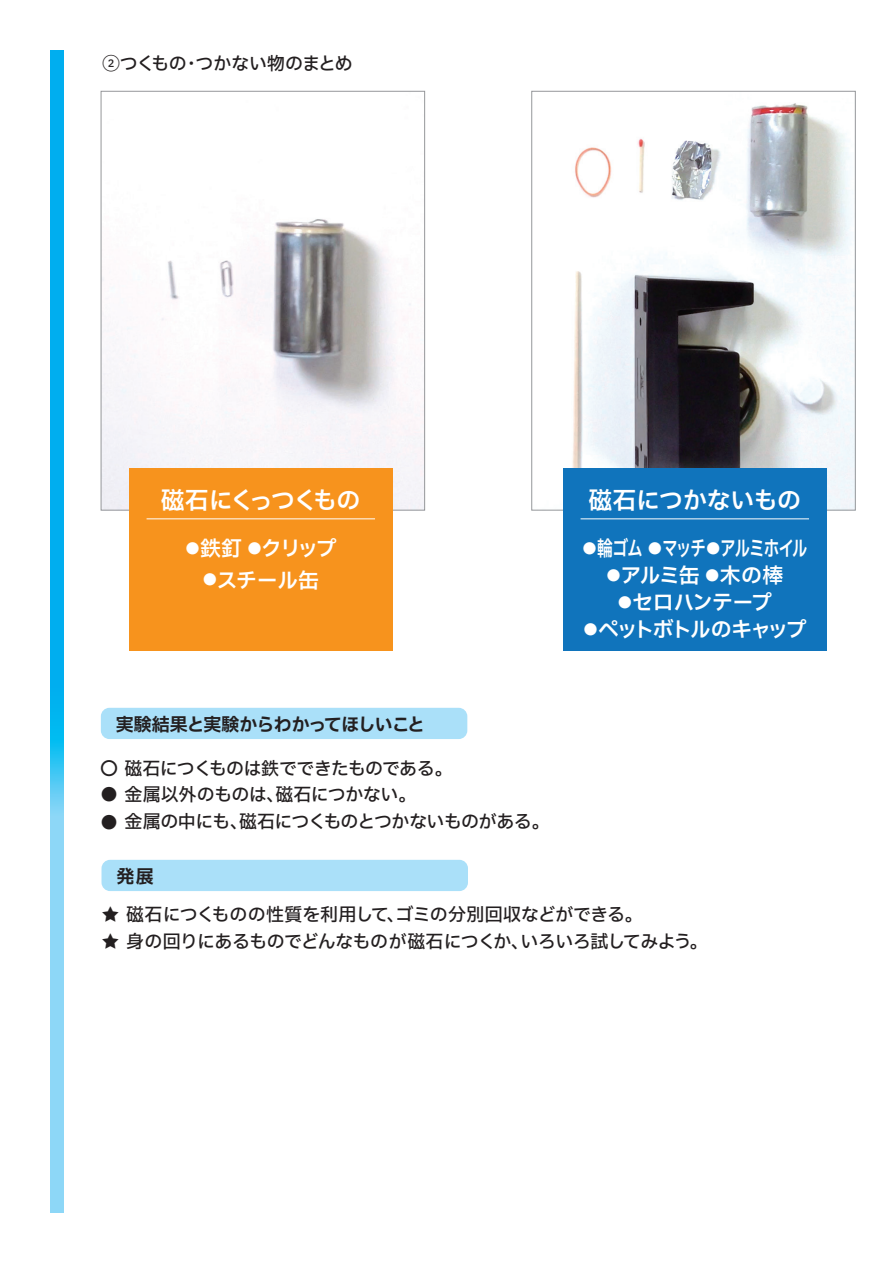
<style>
.page{position:relative;width:893px;height:1263px;background:#fff}
.page>*{position:absolute;margin:0;border:0;box-sizing:border-box;transform-origin:0 0}
.t1{font:24px "IBM Plex Sans JP Sm Bld";letter-spacing:-.1em;color:#fff}
.t2{font:24px "IBM Plex Sans JP Sm Bld";letter-spacing:-.02em;color:#fff}
.t3{font:21px "IBM Plex Sans JP Sm Bld";letter-spacing:-.07em;color:#fff}
.t4{font:21px "IBM Plex Sans JP Sm Bld";letter-spacing:-.07em;color:#fff;scale:.75 1}
.t5{font:21px "IBM Plex Sans JP Sm Bld";letter-spacing:-.09em;color:#fff}
.t6{font:21px "IBM Plex Sans JP Sm Bld";letter-spacing:-.04em;color:#fff}
.t7{font:18px "IBM Plex Sans JP Medm";letter-spacing:-.03em;color:#231f20}
.t8{font:700 18px "IBM Plex Sans JP";letter-spacing:-.04em;color:#231f20}
.s1{font-size:15px}
</style>
<div class="page">
<svg style="left:51px;top:50px;width:13px;height:1162px;background:#34bef2"></svg>
<img style="left:572px;top:103px;width:281px;height:405px">
<img style="left:103px;top:219px;width:320px;height:289px">
<div style="left:129px;top:468px;width:263px;height:182px;background:#f7931d"></div>
<hr style="left:147px;top:518px;width:228px;height:1px;background:#fff">
<div style="left:563px;top:468px;width:263px;height:182px;background:#1074bc"></div>
<hr style="left:581px;top:518px;width:228px;height:1px;background:#fff">
<div style="left:102px;top:860px;width:366px;height:31px;background:#aae0f9;border-radius:9px"></div>
<div style="left:101px;top:708px;width:366px;height:31px;background:#aae0f9;border-radius:9px"></div>
<p class="t7" style="left:102px;top:50px;width:252px">②つくもの・つかない物のまとめ</p>
<h1 class="t1" style="left:161px;top:482px;width:201px">磁石にくっつくもの</h1>
<p class="t3" style="left:185px;top:532px;width:153px"><span class="s1">●</span>鉄釘 <span class="s1">●</span>クリップ</p>
<p class="t3" style="left:203px;top:564px;width:118px"><span class="s1">●</span>スチール缶</p>
<p class="t8" style="left:116px;top:711px;width:311px">実験結果と実験からわかってほしいこと</p>
<p class="t7" style="left:100px;top:755px;width:354px">〇磁石につくものは鉄でできたものである。</p>
<p class="t7" style="left:100px;top:781px;width:318px">● 金属以外のものは、磁石につかない。</p>
<p class="t7" style="left:100px;top:808px;width:451px">● 金属の中にも、磁石につくものとつかないものがある。</p>
<p class="t8" style="left:117px;top:863px;width:39px">発展</p>
<h1 class="t2" style="left:588px;top:482px;width:214px">磁石につかないもの</h1>
<p class="t4" style="left:582px;top:532px;width:302px"><span class="s1">●</span>輪ゴム <span class="s1">●</span>マッチ<span class="s1">●</span>アルミホイル</p>
<p class="t3" style="left:606px;top:559px;width:179px"><span class="s1">●</span>アルミ缶 <span class="s1">●</span>木の棒</p>
<p class="t6" style="left:617px;top:586px;width:156px"><span class="s1">●</span>セロハンテープ</p>
<p class="t5" style="left:583px;top:613px;width:225px"><span class="s1">●</span>ペットボトルのキャップ</p>
<p class="t7" style="left:101px;top:901px;width:543px">★ 磁石につくものの性質を利用して、ゴミの分別回収などができる。</p>
<p class="t7" style="left:101px;top:928px;width:608px">★ 身の回りにあるものでどんなものが磁石につくか、いろいろ試してみよう。</p>
</div>
